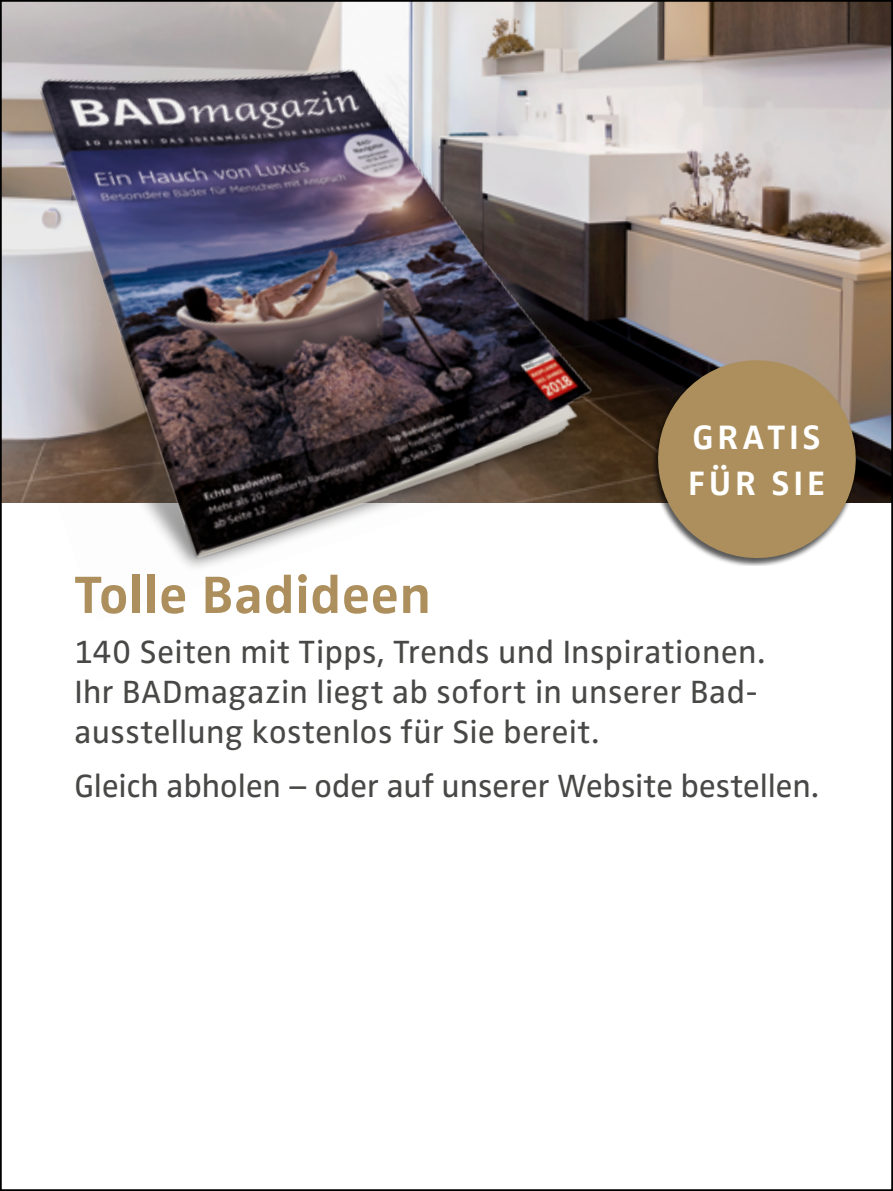
<style>
.page{position:relative;width:893px;height:1191px;background:#fff}
.page>*{position:absolute;margin:0;border:0;box-sizing:border-box;transform-origin:0 0}
.t1{font:700 54.25px "Zwo OT";letter-spacing:.015em;color:#ac8f5c}
.t2{font:700 35px/45.5px "Zwo OT";letter-spacing:.11em;color:#fff}
.t3{font:33.25px/39.9px "Zwo OT";letter-spacing:.01em;color:#484847}
</style>
<div class="page">
<img style="left:652px;top:3px;width:238px;height:499px">
<svg style="left:652px;top:354px;width:210px;height:210px;background:#a58e69"></svg>
<img style="left:3px;top:3px;width:649px;height:565px">
<p class="t2" style="left:688px;top:415px;width:138px">GRATIS<br>FÜR SIE</p>
<h1 class="t1" style="left:74px;top:563px;width:358px">Tolle Badideen</h1>
<p class="t3" style="left:74px;top:632px;width:692px">140 Seiten mit Tipps, Trends und Inspirationen.<br>Ihr BADmagazin liegt ab sofort in unserer Bad&shy;ausstellung kostenlos für Sie bereit.</p>
<p class="t3" style="left:74px;top:767px;width:746px">Gleich abholen – oder auf unserer Website bestellen.</p>
</div>
